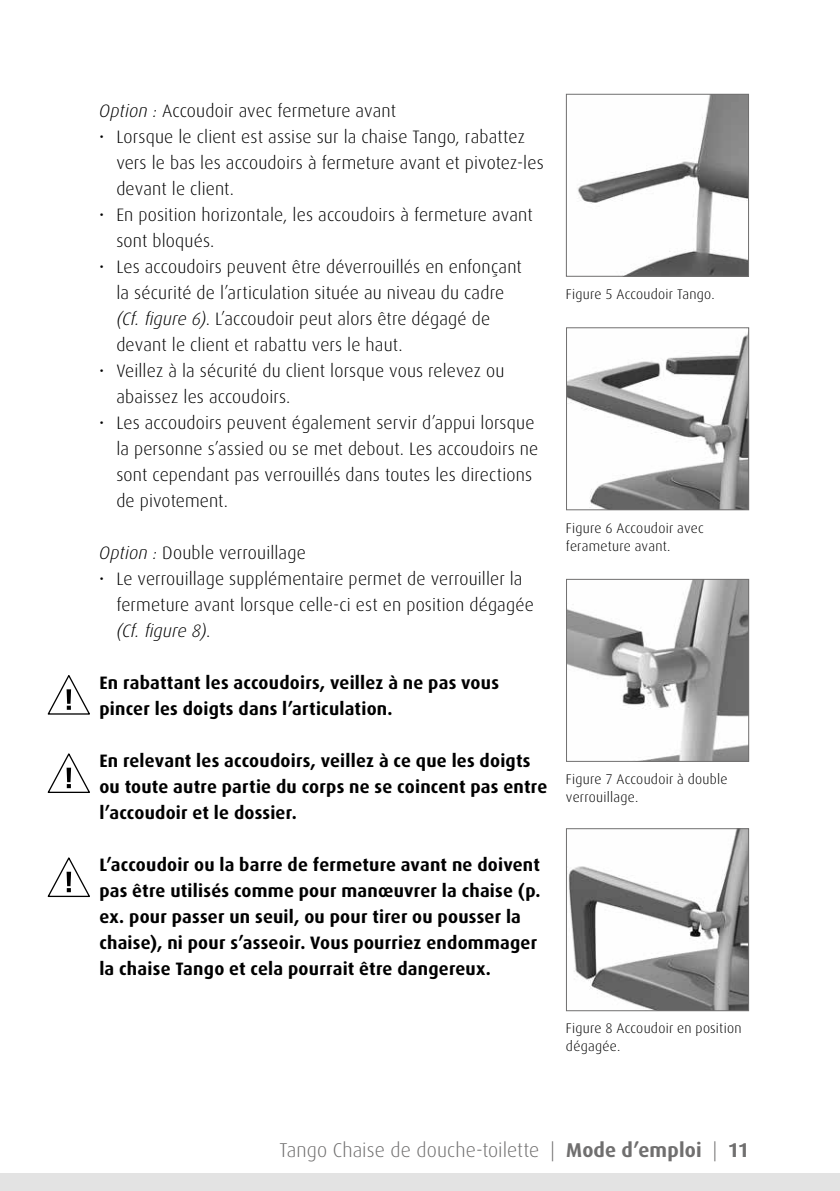
<style>
.page{position:relative;width:840px;height:1191px;background:#fff}
.page>*{position:absolute;margin:0;border:0;box-sizing:border-box;transform-origin:0 0}
.t1{font:300 20px "Dax";letter-spacing:.005em;color:#706f6f}
.t2{font:300 18px/26px "Dax";letter-spacing:.01em;color:#000}
.t3{font:700 18px/26px "Dax";letter-spacing:.015em;color:#000}
.t4{font:300 14px/18px "Dax";letter-spacing:.02em;color:#000}
.s1{font-style:italic}
.s2{font-weight:700}
</style>
<div class="page">
<div style="left:0;top:1174px;width:839px;height:17px;background:#e3e3e3"></div>
<img style="left:577px;top:96px;width:169px;height:179px">
<div style="left:565px;top:94px;width:183px;height:183px;border:1px solid #706f6f"></div>
<img style="left:567px;top:335px;width:179px;height:173px">
<div style="left:565px;top:327px;width:183px;height:183px;border:1px solid #706f6f"></div>
<svg style="left:48px;top:675px;width:42px;height:39px"></svg>
<svg style="left:48px;top:753px;width:42px;height:40px"></svg>
<svg style="left:48px;top:857px;width:42px;height:40px"></svg>
<img style="left:567px;top:581px;width:179px;height:179px">
<div style="left:565px;top:579px;width:183px;height:183px;border:1px solid #706f6f"></div>
<img style="left:567px;top:830px;width:179px;height:179px">
<div style="left:565px;top:828px;width:183px;height:183px;border:1px solid #706f6f"></div>
<p class="t2" style="left:99px;top:98px;width:298px"><span class="s1">Option :</span> Accoudoir avec fermeture avant</p>
<p class="t2" style="left:116px;top:124px;width:428px;text-indent:-17px">• Lorsque le client est assise sur la chaise Tango, rabattez vers le bas les accoudoirs à fermeture avant et pivotez-les devant le client.</p>
<p class="t2" style="left:116px;top:202px;width:417px;text-indent:-17px">• En position horizontale, les accoudoirs à fermeture avant sont bloqués.</p>
<p class="t2" style="left:116px;top:254px;width:407px;text-indent:-17px">• Les accoudoirs peuvent être déverrouillés en enfonçant la sécurité de l’articulation située au niveau du cadre <span class="s1">(Cf. figure 6)</span>. L’accoudoir peut alors être dégagé de devant le client et rabattu vers le haut.</p>
<p class="t2" style="left:116px;top:358px;width:389px;text-indent:-17px">• Veillez à la sécurité du client lorsque vous relevez ou abaissez les accoudoirs.</p>
<p class="t2" style="left:116px;top:410px;width:423px;text-indent:-17px">• Les accoudoirs peuvent également servir d’appui lorsque la personne s’assied ou se met debout. Les accoudoirs ne sont cependant pas verrouillés dans toutes les directions de pivotement.</p>
<p class="t2" style="left:99px;top:540px;width:208px"><span class="s1">Option :</span> Double verrouillage</p>
<p class="t2" style="left:116px;top:566px;width:419px;text-indent:-17px">• Le verrouillage supplémentaire permet de verrouiller la fermeture avant lorsque celle-ci est en position dégagée <span class="s1">(Cf. figure 8)</span>.</p>
<p class="t3" style="left:99px;top:669px;width:401px">En rabattant les accoudoirs, veillez à ne pas vous pincer les doigts dans l’articulation.</p>
<p class="t3" style="left:99px;top:747px;width:449px">En relevant les accoudoirs, veillez à ce que les doigts ou toute autre partie du corps ne se coincent pas entre l’accoudoir et le dossier.</p>
<p class="t3" style="left:99px;top:851px;width:442px">L’accoudoir ou la barre de fermeture avant ne doivent pas être utilisés comme pour manœuvrer la chaise (p. ex. pour passer un seuil, ou pour tirer ou pousser la chaise), ni pour s’asseoir. Vous pourriez endommager la chaise Tango et cela pourrait être dangereux.</p>
<p class="t4" style="left:565px;top:285px;width:150px">Figure 5 Accoudoir Tango.</p>
<p class="t4" style="left:565px;top:519px;width:139px">Figure 6 Accoudoir avec ferameture avant.</p>
<p class="t4" style="left:565px;top:770px;width:163px">Figure 7 Accoudoir à double verrouillage.</p>
<p class="t4" style="left:565px;top:1019px;width:177px">Figure 8 Accoudoir en position dégagée.</p>
<p class="t1" style="left:279px;top:1139px;width:471px">Tango Chaise de douche-toilette | <span class="s2">Mode d’emploi</span> | <span class="s2">11</span></p>
</div>
